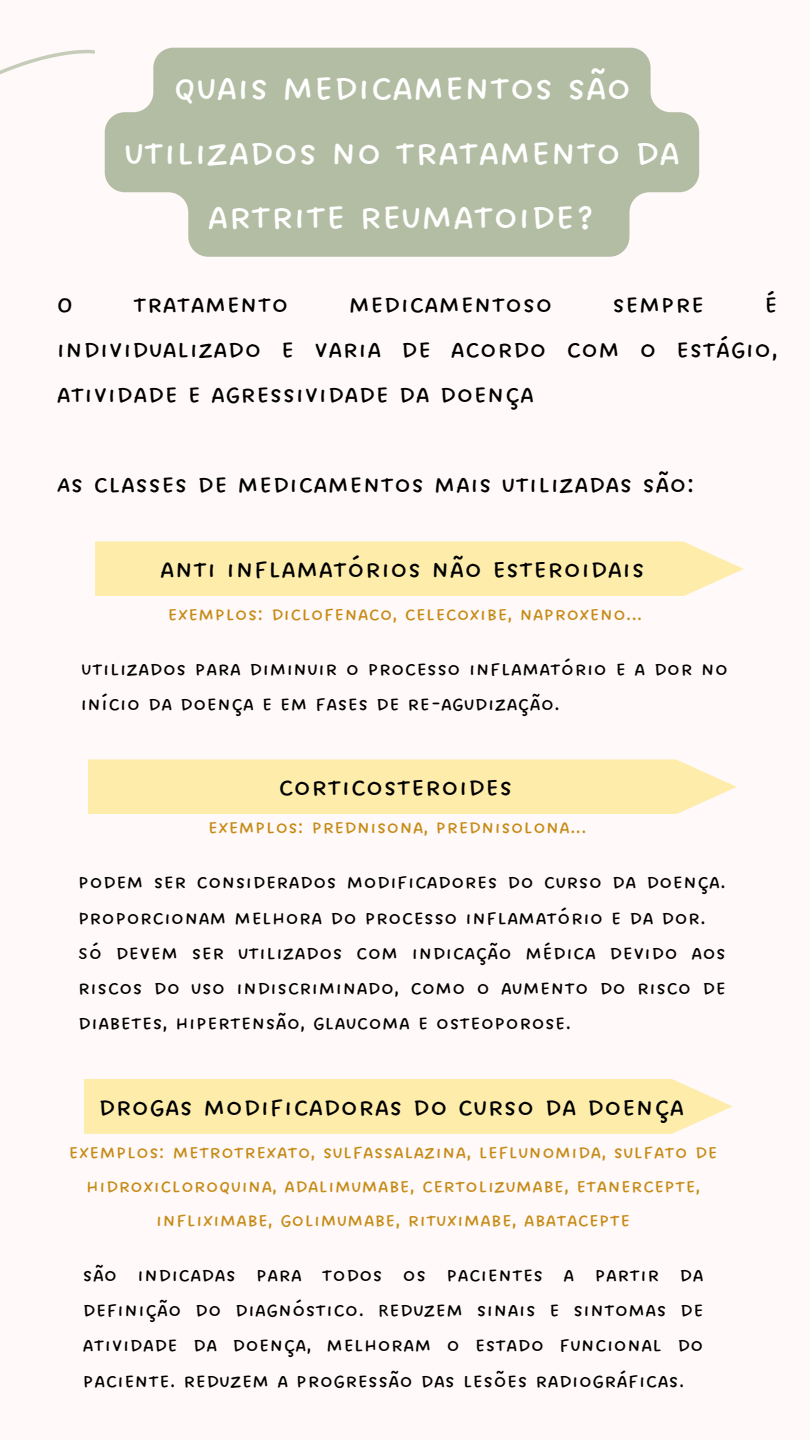
<style>
.page{position:relative;width:810px;height:1440px;background:#fff9f9}
.page>*{position:absolute;margin:0;border:0;box-sizing:border-box;transform-origin:0 0}
.t1{font:48.3px/64.5px "DO All Caps Regular";letter-spacing:-.015em;color:#fff;text-align:center}
.t2{font:33.4px "DO All Caps Regular";color:#000}
.t3{font:32.4px/45px "DO All Caps Regular";color:#000;text-align:justify}
.t4{font:25.4px/35.2px "DO All Caps Regular";color:#000}
.t5{font:24.4px/33.8px "DO All Caps Regular";color:#c68b16;text-align:center}
.t6{font:24.3px "DO All Caps Regular";color:#c68b16}
</style>
<div class="page">
<svg style="left:0;top:49px;width:105px;height:126px"></svg>
<div style="left:95px;top:541px;width:649px;height:55px;background:#feedaa"></div>
<svg style="left:105px;top:48px;width:594px;height:209px;background:#bdc5ae"></svg>
<div style="left:88px;top:759px;width:649px;height:55px;background:#feedaa"></div>
<div style="left:84px;top:1079px;width:649px;height:55px;background:#feedaa"></div>
<h1 class="t1" style="left:124px;top:55px;width:558px">quais medicamentos são utilizados no tratamento da artrite reumatoide?</h1>
<p class="t3" style="left:56px;top:281px;width:723px;text-indent:708px">é individualizado e varia de acordo com o estágio, atividade e agressividade da doença</p>
<p class="t3" style="left:56px;top:281px;width:18px">O</p>
<p class="t3" style="left:133px;top:281px;width:157px">tratamento</p>
<p class="t3" style="left:348px;top:281px;width:206px">medicamentoso</p>
<p class="t3" style="left:612px;top:281px;width:94px">sempre</p>
<p class="t3" style="left:56px;top:461px;width:640px">As classes de medicamentos mais utilizadas são:</p>
<h2 class="t2" style="left:160px;top:548px;width:486px">anti inflamatórios não esteroidais</h2>
<p class="t6" style="left:168px;top:598px;width:476px">exemplos: diclofenaco, celecoxibe, naproxeno...</p>
<p class="t4" style="left:80px;top:651px;width:649px">Utilizados para diminuir o processo inflamatório e a dor no início da doença e em fases de re-agudização.</p>
<h2 class="t2" style="left:278px;top:766px;width:236px">corticosteroides</h2>
<p class="t6" style="left:208px;top:812px;width:380px">exemplos: prednisona, prednisolona...</p>
<p class="t4" style="left:78px;top:865px;width:649px">podem ser considerados modificadores do curso da doença.<br>Proporcionam melhora do processo inflamatório e da dor.<br>Só devem ser utilizados com indicação médica devido aos riscos do uso indiscriminado, como o aumento do risco de diabetes, hipertensão, glaucoma e osteoporose.</p>
<h2 class="t2" style="left:98px;top:1086px;width:588px">drogas modificadoras do curso da doença</h2>
<p class="t5" style="left:69px;top:1135px;width:651px">exemplos: metrotrexato, sulfassalazina, leflunomida, sulfato de hidroxicloroquina, adalimumabe, certolizumabe, etanercepte, infliximabe, golimumabe, rituximabe, abatacepte</p>
<p class="t4" style="left:83px;top:1257px;width:623px;text-align:justify">são indicadas para todos os pacientes a partir da definição do diagnóstico. Reduzem sinais e sintomas de atividade da doença, melhoram o estado funcional do paciente. reduzem a progressão das lesões radiográficas.</p>
</div>
